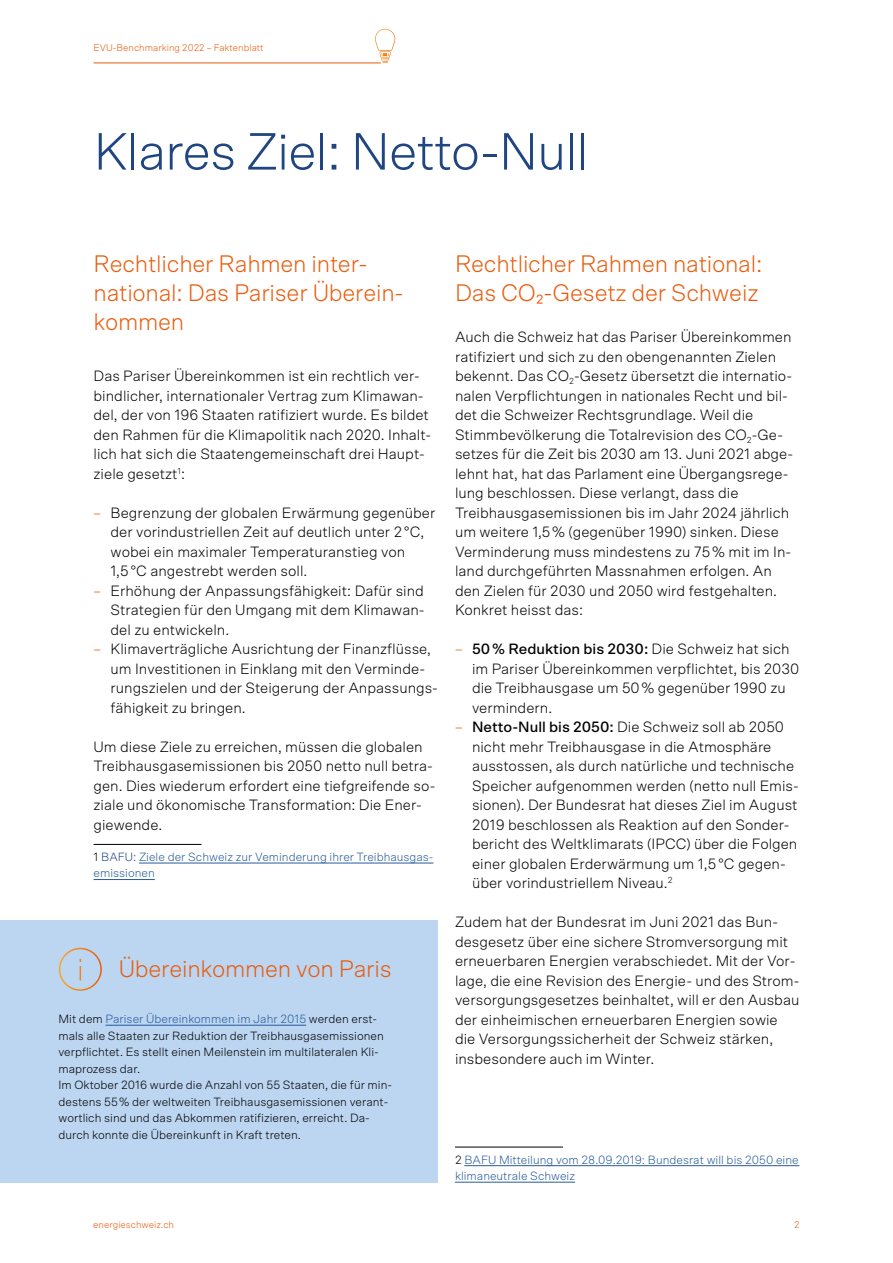
<style>
.page{position:relative;width:893px;height:1263px;background:#fff}
.page>*{position:absolute;margin:0;border:0;box-sizing:border-box;transform-origin:0 0}
.t1{font:300 52.5px "Scto Grotesk A";letter-spacing:-.02em;color:#204682}
.t2{font:300 24px/29.2px "Scto Grotesk A";letter-spacing:-.01em;color:#ea5b0b}
.t3{font:300 15px/19.5px "Scto Grotesk A";color:#000}
.t4{font:300 12px/16.5px "Scto Grotesk A";color:#000}
.t5{font:300 12px/16.5px "Scto Grotesk A";color:#275b9b}
.t6{font:300 9.75px "Scto Grotesk A";color:#ea5b0b}
.s1{color:#ea5b0b}
.s2{color:#000}
.s3{color:#204682}
.s4{color:#275b9b}
.s5{font-weight:500}
</style>
<div class="page">
<svg style="left:375px;top:29px;width:20px;height:34px"></svg>
<hr style="left:94px;top:63px;width:287px;height:1px;background:#ea5b0b">
<hr style="left:94px;top:844px;width:108px;height:1px;background:#000">
<hr style="left:139px;top:863px;width:294px;height:1px;background:#275b9b">
<hr style="left:94px;top:879px;width:61px;height:1px;background:#275b9b">
<hr style="left:455px;top:1147px;width:108px;height:1px;background:#000">
<hr style="left:464px;top:1165px;width:335px;height:1px;background:#275b9b">
<hr style="left:455px;top:1182px;width:120px;height:1px;background:#275b9b">
<div style="left:0;top:920px;width:438px;height:262px;background:#bcd5f0"></div>
<hr style="left:106px;top:1025px;width:200px;height:1px;background:#275b9b">
<svg style="left:58px;top:947px;width:44px;height:44px"></svg>
<p class="t6" style="left:94px;top:42px;width:172px">EVU-Benchmarking 2022 – Faktenblatt</p>
<h1 class="t1" style="left:94px;top:121px;width:497px">Klares Ziel: Netto-Null</h1>
<h2 class="t2" style="left:94px;top:249px;width:312px">Rechtlicher Rahmen inter&shy;national: Das Pariser Überein&shy;kommen</h2>
<p class="t3" style="left:94px;top:366px;width:339px">Das Pariser Übereinkommen ist ein rechtlich ver&shy;bindlicher, internationaler Vertrag zum Klimawan&shy;del, der von 196 Staaten ratifiziert wurde. Es bildet den Rahmen für die Klimapolitik nach 2020. Inhalt&shy;lich hat sich die Staatengemeinschaft drei Haupt&shy;ziele gesetzt<sup>1</sup>:</p>
<p class="t3" style="left:111px;top:502px;width:326px;text-indent:-17px"><span class="s1">–</span> Begrenzung der globalen Erwärmung gegenüber der vorindustriellen Zeit auf deutlich unter 2°C, wobei ein maximaler Temperaturanstieg von 1,5°C angestrebt werden soll.</p>
<p class="t3" style="left:111px;top:580px;width:315px;text-align:justify;text-indent:-17px"><span class="s1">–</span> Erhöhung der Anpassungsfähigkeit: Dafür sind Strategien für den Umgang mit dem Klimawan&shy;del zu entwickeln.</p>
<p class="t3" style="left:111px;top:639px;width:329px;text-indent:-17px"><span class="s1">–</span> Klimaverträgliche Ausrichtung der Finanzflüsse, um Investitionen in Einklang mit den Verminde&shy;rungszielen und der Steigerung der Anpassungs&shy;fähigkeit zu bringen.</p>
<p class="t3" style="left:94px;top:736px;width:343px">Um diese Ziele zu erreichen, müssen die globalen Treibhausgasemissionen bis 2050 netto null betra&shy;gen. Dies wiederum erfordert eine tiefgreifende so&shy;ziale und ökonomische Transformation: Die Ener&shy;giewende.</p>
<p class="t5" style="left:94px;top:848px;width:341px"><span class="s2">1</span> <span class="s3">BAFU:</span> Ziele der Schweiz zur Veminderung ihrer Treibhausgas&shy;emissionen</p>
<h2 class="t2" style="left:119px;top:954px;width:274px">Übereinkommen von Paris</h2>
<p class="t4" style="left:58px;top:1010px;width:335px">Mit dem <span class="s4">Pariser Übereinkommen im Jahr 2015</span> werden erst&shy;mals alle Staaten zur Reduktion der Treibhausgasemissionen verpflichtet. Es stellt einen Meilenstein im multilateralen Kli&shy;maprozess dar.<br>Im Oktober 2016 wurde die Anzahl von 55 Staaten, die für min&shy;destens 55% der weltweiten Treibhausgasemissionen verant&shy;wortlich sind und das Abkommen ratifizieren, erreicht. Da&shy;durch konnte die Übereinkunft in Kraft treten.</p>
<p class="t6" style="left:93px;top:1218px;width:82px">energieschweiz.ch</p>
<h2 class="t2" style="left:455px;top:249px;width:309px">Rechtlicher Rahmen national:<br>Das CO₂-Gesetz der Schweiz</h2>
<p class="t3" style="left:455px;top:327px;width:340px">Auch die Schweiz hat das Pariser Übereinkommen ratifiziert und sich zu den obengenannten Zielen bekennt. Das CO<sub>2</sub>-Gesetz übersetzt die internatio&shy;nalen Verpflichtungen in nationales Recht und bil&shy;det die Schweizer Rechtsgrundlage. Weil die Stimmbevölkerung die Totalrevision des CO<sub>2</sub>-Ge&shy;setzes für die Zeit bis 2030 am 13. Juni 2021 abge&shy;lehnt hat, hat das Parlament eine Übergangsrege&shy;lung beschlossen. Diese verlangt, dass die Treibhausgasemissionen bis im Jahr 2024 jährlich um weitere 1,5% (gegenüber 1990) sinken. Diese Verminderung muss mindestens zu 75% mit im In&shy;land durchgeführten Massnahmen erfolgen. An den Zielen für 2030 und 2050 wird festgehalten.<br>Konkret heisst das:</p>
<p class="t3" style="left:472px;top:639px;width:329px;text-indent:-17px"><span class="s1">–</span> <span class="s5">50% Reduktion bis 2030:</span> Die Schweiz hat sich im Pariser Übereinkommen verpflichtet, bis 2030 die Treibhausgase um 50% gegenüber 1990 zu vermindern.</p>
<p class="t3" style="left:472px;top:717px;width:328px;text-indent:-17px"><span class="s1">–</span> <span class="s5">Netto-Null bis 2050:</span> Die Schweiz soll ab 2050 nicht mehr Treibhausgase in die Atmosphäre ausstossen, als durch natürliche und technische Speicher aufgenommen werden (netto null Emis&shy;sionen). Der Bundesrat hat dieses Ziel im August 2019 beschlossen als Reaktion auf den Sonder&shy;bericht des Weltklimarats (IPCC) über die Folgen einer globalen Erderwärmung um 1,5°C gegen&shy;über vorindustriellem Niveau.<sup>2</sup></p>
<p class="t3" style="left:455px;top:912px;width:346px">Zudem hat der Bundesrat im Juni 2021 das Bun&shy;desgesetz über eine sichere Stromversorgung mit erneuerbaren Energien verabschiedet. Mit der Vor&shy;lage, die eine Revision des Energie- und des Strom&shy;versorgungsgesetzes beinhaltet, will er den Ausbau der einheimischen erneuerbaren Energien sowie die Versorgungssicherheit der Schweiz stärken, insbesondere auch im Winter.</p>
<p class="t5" style="left:455px;top:1151px;width:345px"><span class="s2">2</span> BAFU Mitteilung vom 28.09.2019: Bundesrat will bis 2050 eine klimaneutrale Schweiz</p>
<p class="t6" style="left:794px;top:1218px;width:7px">2</p>
</div>
